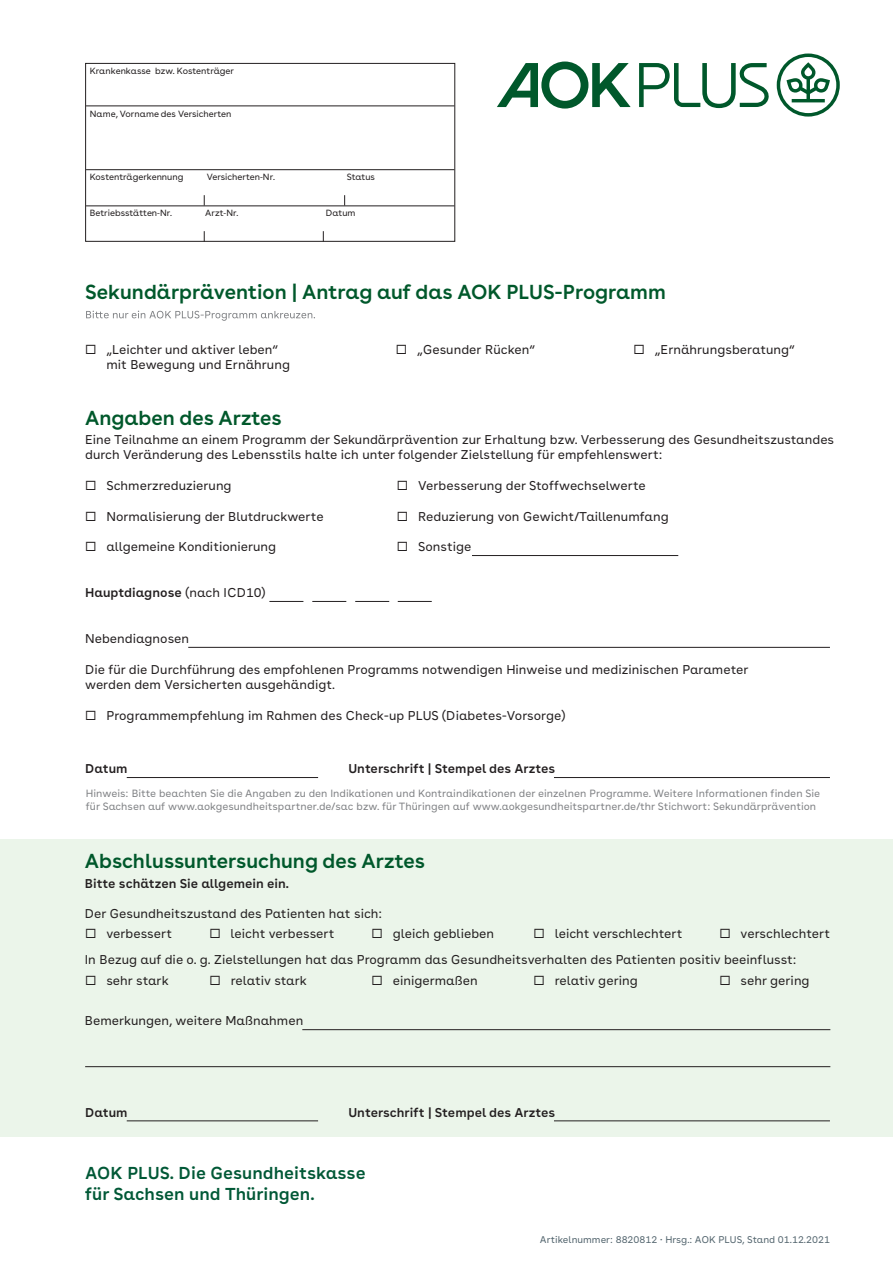
<style>
.page{position:relative;width:893px;height:1263px;background:#fff}
.page>*{position:absolute;margin:0;border:0;box-sizing:border-box;transform-origin:0 0}
.t1{font:600 20.25px "AOK Buenos Aires";color:#00582b}
.t2{font:600 17.25px/20.7px "AOK Buenos Aires Text";color:#005836}
.t3{font:12.75px/15.3px "AOK Buenos Aires Text";color:#231f20}
.t4{font:600 12.75px "AOK Buenos Aires Text";color:#231f20}
.t5{font:10.5px/12.6px "AOK Buenos Aires Text";color:#808285}
.t6{font:9.75px "AOK Buenos Aires Text";color:#53656e}
.t7{font:9px "AOK Buenos Aires";color:#231f20}
.s1{font-family:"Myriad Pro"}
.s2{font-weight:400}
</style>
<div class="page">
<div style="left:0;top:839px;width:893px;height:298px;background:#ebf5ea"></div>
<svg style="left:86px;top:311px;width:229px;height:10px"></svg>
<hr style="left:398px;top:601px;width:34px;height:1px;background:#231f20">
<hr style="left:355px;top:601px;width:34px;height:1px;background:#231f20">
<hr style="left:312px;top:601px;width:34px;height:1px;background:#231f20">
<hr style="left:269px;top:601px;width:34px;height:1px;background:#231f20">
<hr style="left:554px;top:1120px;width:276px;height:1px;background:#231f20">
<hr style="left:127px;top:1120px;width:191px;height:1px;background:#231f20">
<hr style="left:554px;top:777px;width:276px;height:1px;background:#231f20">
<hr style="left:127px;top:777px;width:191px;height:1px;background:#231f20">
<hr style="left:188px;top:647px;width:642px;height:1px;background:#231f20">
<hr style="left:85px;top:1066px;width:745px;height:1px;background:#231f20">
<hr style="left:302px;top:1029px;width:528px;height:1px;background:#231f20">
<hr style="left:472px;top:555px;width:206px;height:1px;background:#231f20">
<svg style="left:497px;top:54px;width:343px;height:63px"></svg>
<div style="left:85px;top:63px;width:370px;height:179px;border:1px solid #231f20"></div>
<hr style="left:86px;top:106px;width:368px;height:1px;background:#231f20">
<hr style="left:86px;top:169px;width:368px;height:1px;background:#231f20">
<hr style="left:86px;top:206px;width:368px;height:1px;background:#231f20">
<p class="t7" style="left:90px;top:64px;width:146px">Krankenkasse bzw. Kostenträger</p>
<p class="t7" style="left:90px;top:106px;width:143px">Name, Vorname des Versicherten</p>
<p class="t7" style="left:90px;top:169px;width:95px">Kostenträgerkennung</p>
<p class="t7" style="left:207px;top:169px;width:70px">Versicherten<span class="s1">˜</span>Nr.</p>
<p class="t7" style="left:347px;top:169px;width:30px">Status</p>
<p class="t7" style="left:90px;top:206px;width:84px">Betriebsstätten<span class="s1">˜</span>Nr.</p>
<p class="t7" style="left:205px;top:206px;width:35px">Arzt<span class="s1">˜</span>Nr.</p>
<p class="t7" style="left:326px;top:206px;width:31px">Datum</p>
<h1 class="t1" style="left:85px;top:275px;width:582px">Sekundärprävention | Antrag auf das AOK PLUS-Programm</h1>
<p class="t3" style="left:85px;top:340px;width:195px">◻ „Leichter und aktiver leben“</p>
<p class="t3" style="left:396px;top:340px;width:141px">◻ „Gesunder Rücken“</p>
<p class="t3" style="left:634px;top:340px;width:163px">◻ „Ernährungsberatung“</p>
<p class="t3" style="left:106px;top:356px;width:185px">mit Bewegung und Ernährung</p>
<h2 class="t1" style="left:85px;top:401px;width:198px">Angaben des Arztes</h2>
<p class="t3" style="left:85px;top:431px;width:750px">Eine Teilnahme an einem Programm der Sekundärprävention zur Erhaltung bzw. Verbesserung des Gesundheitszustandes durch Veränderung des Lebensstils halte ich unter folgender Zielstellung für empfehlenswert:</p>
<p class="t3" style="left:85px;top:477px;width:148px">◻ Schmerzreduzierung</p>
<p class="t3" style="left:397px;top:477px;width:250px">◻ Verbesserung der Stoffwechselwerte</p>
<p class="t3" style="left:85px;top:507px;width:240px">◻ Normalisierung der Blutdruckwerte</p>
<p class="t3" style="left:397px;top:507px;width:273px">◻ Reduzierung von Gewicht/Taillenumfang</p>
<p class="t3" style="left:85px;top:538px;width:193px">◻ allgemeine Konditionierung</p>
<p class="t3" style="left:397px;top:538px;width:76px">◻ Sonstige</p>
<p class="t4" style="left:85px;top:582px;width:182px">Hauptdiagnose <span class="s2">(nach ICD10)</span></p>
<p class="t3" style="left:85px;top:630px;width:106px">Nebendiagnosen</p>
<p class="t3" style="left:85px;top:660px;width:665px">Die für die Durchführung des empfohlenen Programms notwendigen Hinweise und medizinischen Parameter werden dem Versicherten ausgehändigt.</p>
<p class="t3" style="left:85px;top:706px;width:482px">◻ Programmempfehlung im Rahmen des Check-up PLUS (Diabetes-Vorsorge)</p>
<p class="t4" style="left:85px;top:758px;width:44px">Datum</p>
<p class="t4" style="left:348px;top:758px;width:208px">Unterschrift | Stempel des Arztes</p>
<p class="t5" style="left:86px;top:786px;width:736px">Hinweis: Bitte beachten Sie die Angaben zu den Indikationen und Kontraindikationen der einzelnen Programme. Weitere Informationen finden Sie für Sachsen auf www.aokgesundheitspartner.de/sac bzw. für Thüringen auf www.aokgesundheitspartner.de/thr Stichwort: Sekundärprävention</p>
<h2 class="t1" style="left:85px;top:844px;width:341px">Abschlussuntersuchung des Arztes</h2>
<p class="t4" style="left:85px;top:872px;width:206px">Bitte schätzen Sie allgemein ein.</p>
<p class="t3" style="left:85px;top:905px;width:299px">Der Gesundheitszustand des Patienten hat sich:</p>
<p class="t3" style="left:85px;top:925px;width:89px">◻ verbessert</p>
<p class="t3" style="left:209px;top:925px;width:127px">◻ leicht verbessert</p>
<p class="t3" style="left:371px;top:925px;width:124px">◻ gleich geblieben</p>
<p class="t3" style="left:533px;top:925px;width:150px">◻ leicht verschlechtert</p>
<p class="t3" style="left:85px;top:920px;width:747px;line-height:25.8px;text-indent:634px">◻ verschlechtert<br>In Bezug auf die o. g. Zielstellungen hat das Programm das Gesundheitsverhalten des Patienten positiv beeinflusst:</p>
<p class="t3" style="left:85px;top:971px;width:85px">◻ sehr stark</p>
<p class="t3" style="left:209px;top:971px;width:99px">◻ relativ stark</p>
<p class="t3" style="left:371px;top:971px;width:108px">◻ einigermaßen</p>
<p class="t3" style="left:534px;top:971px;width:106px">◻ relativ gering</p>
<p class="t3" style="left:719px;top:971px;width:92px">◻ sehr gering</p>
<p class="t3" style="left:85px;top:1012px;width:220px">Bemerkungen, weitere Maßnahmen</p>
<p class="t4" style="left:85px;top:1101px;width:44px">Datum</p>
<p class="t4" style="left:348px;top:1101px;width:208px">Unterschrift | Stempel des Arztes</p>
<h2 class="t2" style="left:85px;top:1161px;width:282px">AOK PLUS. Die Gesundheitskasse für Sachsen und Thüringen.</h2>
<p class="t6" style="left:540px;top:1232px;width:291px">Artikelnummer: 8820812 · Hrsg.: AOK PLUS, Stand 01.12.2021</p>
</div>
